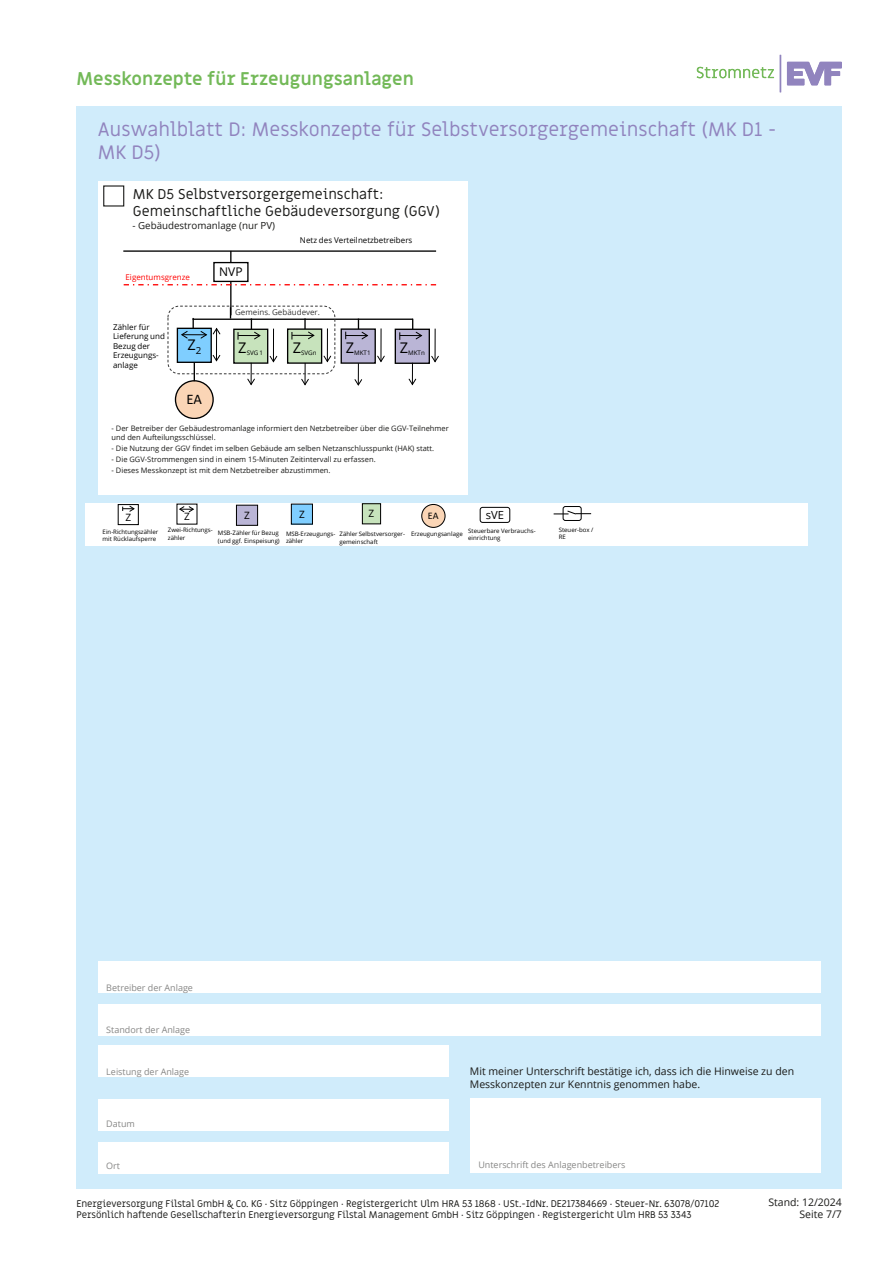
<style>
.page{position:relative;width:893px;height:1263px;background:#fff}
.page>*{position:absolute;margin:0;border:0;box-sizing:border-box;transform-origin:0 0}
.Überschrift_2{font:19.5px/23.4px "Miriam Libre";color:#9184be}
.t1{font:700 18px "Miriam Libre";color:#73b958}
.t2{font:14.7px "Open Sans";color:#000}
.t3{font:14.7px "Calibri";color:#000}
.Überschrift_3{font:14.25px/17.1px "Miriam Libre";color:#1a1a18}
.t4{font:12px "Open Sans";color:#000}
.t5{font:11.1px "Open Sans";color:#040404}
.t6{font:10.5px/12.6px "Open Sans";color:#1a1a18;text-align:right}
.t7{font:10.05px "Open Sans";color:#000}
.t8{font:10.05px "Calibri";color:#000}
.t9{font:9.75px/11.7px "Miriam Libre";letter-spacing:-.01em;color:#1a1a18}
.Hinweis{font:9.75px "Open Sans";color:#1a1a18}
.t10{font:9px "Open Sans";color:#878786}
.t11{font:7.95px/9.6px "Open Sans";letter-spacing:.005em;color:#000}
.t12{font:7.95px "Open Sans";color:#373737}
.t13{font:7.95px "Open Sans";letter-spacing:.005em;color:#f00}
.t14{font:7.5px/9px "Open Sans";color:#1a1a18}
.t15{font:6.15px "Open Sans";letter-spacing:-.005em;color:#000}
.t16{font:6px/7.4px "Open Sans";letter-spacing:.005em;color:#000}
</style>
<div class="page">
<div style="left:77px;top:106px;width:765px;height:1082px;background:#d0ecfb"></div>
<div style="left:98px;top:181px;width:370px;height:313px;background:#fff"></div>
<div style="left:85px;top:503px;width:723px;height:42px;background:#fff"></div>
<div style="left:362px;top:504px;width:19px;height:20px;background:#c7e3bc"></div>
<div style="left:362px;top:503px;width:19px;height:21px;border:1px solid #000"></div>
<div style="left:422px;top:504px;width:23px;height:23px;background:#fad5b6;border-radius:50%"></div>
<div style="left:421px;top:504px;width:25px;height:24px;border:1px solid #000;border-radius:50%"></div>
<div style="left:118px;top:504px;width:21px;height:21px;border:1px solid #000"></div>
<svg style="left:122px;top:505px;width:13px;height:7px"></svg>
<svg style="left:179px;top:506px;width:15px;height:6px"></svg>
<div style="left:236px;top:505px;width:22px;height:21px;background:#bab5d6;border:1px solid #000"></div>
<div style="left:291px;top:504px;width:21px;height:20px;background:#7fceff"></div>
<div style="left:291px;top:504px;width:22px;height:21px;border:1px solid #000"></div>
<div style="left:480px;top:507px;width:30px;height:16px;border:1px solid #040404;border-radius:3px"></div>
<div style="left:563px;top:506px;width:19px;height:15px;border:1px solid #040404;border-radius:2px"></div>
<svg style="left:554px;top:510px;width:37px;height:5px"></svg>
<hr style="left:123px;top:250px;width:313px;height:2px;background:#000">
<div style="left:213px;top:262px;width:36px;height:20px;border:1px solid #000"></div>
<hr style="left:230px;top:281px;width:1px;height:34px;background:#000">
<svg style="left:123px;top:284px;width:313px;height:1px"></svg>
<hr style="left:193px;top:319px;width:220px;height:1px;background:#000">
<div style="left:234px;top:329px;width:34px;height:34px;background:#c7e3bc"></div>
<div style="left:233px;top:329px;width:35px;height:35px;border:1px solid #000"></div>
<hr style="left:273px;top:329px;width:1px;height:33px;background:#000">
<svg style="left:269px;top:355px;width:9px;height:8px"></svg>
<svg style="left:238px;top:318px;width:24px;height:22px"></svg>
<div style="left:175px;top:381px;width:38px;height:37px;background:#fad5b6;border-radius:50%"></div>
<div style="left:175px;top:380px;width:39px;height:39px;border:1px solid #000;border-radius:50%"></div>
<div style="left:177px;top:328px;width:35px;height:35px;background:#7fceff;border:1px solid #000"></div>
<svg style="left:194px;top:362px;width:1px;height:19px"></svg>
<div style="left:288px;top:329px;width:34px;height:34px;background:#c7e3bc"></div>
<div style="left:287px;top:328px;width:35px;height:36px;border:1px solid #000"></div>
<hr style="left:327px;top:328px;width:1px;height:33px;background:#000">
<svg style="left:323px;top:355px;width:9px;height:8px"></svg>
<svg style="left:291px;top:318px;width:25px;height:22px"></svg>
<svg style="left:300px;top:363px;width:10px;height:23px"></svg>
<svg style="left:246px;top:363px;width:10px;height:23px"></svg>
<div style="left:341px;top:329px;width:34px;height:34px;background:#bab5d6"></div>
<div style="left:341px;top:328px;width:35px;height:36px;border:1px solid #000"></div>
<hr style="left:380px;top:328px;width:2px;height:33px;background:#000">
<svg style="left:377px;top:355px;width:8px;height:8px"></svg>
<div style="left:395px;top:329px;width:34px;height:34px;background:#bab5d6"></div>
<div style="left:395px;top:329px;width:35px;height:35px;border:1px solid #000"></div>
<hr style="left:435px;top:329px;width:1px;height:33px;background:#000">
<svg style="left:431px;top:355px;width:8px;height:8px"></svg>
<svg style="left:408px;top:363px;width:9px;height:23px"></svg>
<svg style="left:354px;top:363px;width:9px;height:23px"></svg>
<svg style="left:345px;top:319px;width:24px;height:21px"></svg>
<svg style="left:399px;top:319px;width:24px;height:21px"></svg>
<div style="left:168px;top:306px;width:167px;height:68px;border:1px dashed #373737;border-radius:11px"></div>
<hr style="left:216px;top:329px;width:1px;height:32px;background:#000">
<svg style="left:180px;top:318px;width:41px;height:21px"></svg>
<svg style="left:212px;top:355px;width:9px;height:7px"></svg>
<div style="left:98px;top:961px;width:723px;height:32px;background:#fff"></div>
<div style="left:98px;top:1003px;width:723px;height:32px;background:#fff"></div>
<div style="left:98px;top:1045px;width:351px;height:32px;background:#fff"></div>
<div style="left:98px;top:1099px;width:351px;height:32px;background:#fff"></div>
<div style="left:98px;top:1142px;width:351px;height:32px;background:#fff"></div>
<div style="left:470px;top:1098px;width:351px;height:74px;background:#fff"></div>
<svg style="left:697px;top:67px;width:77px;height:11px"></svg>
<svg style="left:780px;top:55px;width:62px;height:37px"></svg>
<div style="left:103px;top:185px;width:21px;height:22px;background:#fff;border:1px solid #1a1a18"></div>
<h2 class="t1" style="left:77px;top:68px;width:339px">Messkonzepte für Erzeugungsanlagen</h2>
<p class="Überschrift_2" style="left:98px;top:118px;width:680px">Auswahlblatt D: Messkonzepte für Selbstversorgergemeinschaft (MK D1 -<br>MK D5)</p>
<p class="Überschrift_3" style="left:133px;top:186px;width:309px">MK D5 Selbstversorgergemeinschaft:<br>Gemeinschaftliche Gebäudeversorgung (GGV)</p>
<p class="Hinweis" style="left:132px;top:218px;width:144px">- Gebäudestromanlage (nur PV)</p>
<p class="t13" style="left:126px;top:272px;width:66px">Eigentumsgrenze</p>
<p class="t4" style="left:219px;top:264px;width:25px">NVP</p>
<p class="t11" style="left:300px;top:235px;width:114px">Netz des Verteilnetzbetreibers</p>
<p class="t12" style="left:235px;top:306px;width:86px">Gemeins. Gebäudever.</p>
<p class="t11" style="left:113px;top:322px;width:53px">Zähler für<br>Lieferung und<br>Bezug der<br>Erzeugungs&shy;anlage</p>
<p class="t2" style="left:187px;top:335px;width:16px">Z<sub>2</sub></p>
<p class="t2" style="left:293px;top:337px;width:10px">Z</p>
<p class="t2" style="left:238px;top:338px;width:10px">Z</p>
<p class="t15" style="left:301px;top:349px;width:17px">SVGn</p>
<p class="t15" style="left:247px;top:349px;width:18px">SVG 1</p>
<p class="t3" style="left:186px;top:389px;width:17px">EA</p>
<p class="t2" style="left:346px;top:338px;width:10px">Z</p>
<p class="t15" style="left:354px;top:349px;width:18px">MKT1</p>
<p class="t2" style="left:400px;top:338px;width:10px">Z</p>
<p class="t15" style="left:408px;top:349px;width:18px">MKTn</p>
<p class="t14" style="left:112px;top:424px;width:339px">- Der Betreiber der Gebäudestromanlage informiert den Netzbetreiber über die GGV-Teilnehmer und den Aufteilungsschlüssel.</p>
<p class="t14" style="left:112px;top:444px;width:324px">- Die Nutzung der GGV findet im selben Gebäude am selben Netzanschlusspunkt (HAK) statt.</p>
<p class="t14" style="left:112px;top:455px;width:266px">- Die GGV-Strommengen sind in einem 15-Minuten Zeitintervall zu erfassen.</p>
<p class="t14" style="left:112px;top:466px;width:220px">- Dieses Messkonzept ist mit dem Netzbetreiber abzustimmen.</p>
<p class="t7" style="left:125px;top:510px;width:7px">Z</p>
<p class="t16" style="left:103px;top:528px;width:57px">Ein-Richtungszähler mit Rücklaufsperre</p>
<p class="t7" style="left:369px;top:507px;width:7px">Z</p>
<p class="t16" style="left:340px;top:530px;width:67px">Zähler Selbstversorger&shy;gemeinschaft</p>
<p class="t7" style="left:299px;top:507px;width:7px">Z</p>
<p class="t16" style="left:286px;top:530px;width:51px">MSB-Erzeugungs&shy;zähler</p>
<p class="t5" style="left:486px;top:507px;width:20px">sVE</p>
<p class="t16" style="left:468px;top:527px;width:69px">Steuerbare Verbrauchs&shy;einrichtung</p>
<p class="t16" style="left:559px;top:526px;width:36px">Steuer-box /<br>RE</p>
<p class="t7" style="left:184px;top:510px;width:7px">Z</p>
<p class="t7" style="left:244px;top:508px;width:7px">Z</p>
<p class="t16" style="left:218px;top:529px;width:63px">MSB-Zähler für Bezug (und ggf. Einspeisung)</p>
<p class="t8" style="left:428px;top:509px;width:12px">EA</p>
<p class="t16" style="left:411px;top:530px;width:53px">Erzeugungsanlage</p>
<p class="t16" style="left:168px;top:526px;width:46px">Zwei-Richtungs&shy;zähler</p>
<p class="t10" style="left:106px;top:981px;width:88px">Betreiber der Anlage</p>
<p class="t10" style="left:106px;top:1024px;width:85px">Standort der Anlage</p>
<p class="t10" style="left:106px;top:1065px;width:84px">Leistung der Anlage</p>
<h3 class="t6" style="left:470px;top:1065px;width:326px;text-align:left">Mit meiner Unterschrift bestätige ich, dass ich die Hinweise zu den<br>Messkonzepten zur Kenntnis genommen habe.</h3>
<p class="t10" style="left:106px;top:1117px;width:30px">Datum</p>
<p class="t10" style="left:106px;top:1160px;width:15px">Ort</p>
<p class="t10" style="left:478px;top:1159px;width:149px">Unterschrift des Anlagenbetreibers</p>
<p class="t9" style="left:77px;top:1198px;width:644px">Energieversorgung Filstal GmbH &amp; Co. KG · Sitz Göppingen · Registergericht Ulm HRA 53 1868 · USt.-IdNr. DE217384669 · Steuer-Nr. 63078/07102<br>Persönlich haftende Gesellschafterin Energieversorgung Filstal Management GmbH · Sitz Göppingen · Registergericht Ulm HRB 53 3343</p>
<h3 class="t6" style="left:768px;top:1195px;width:75px">Stand: 12/2024<br>Seite 7/7</h3>
</div>
